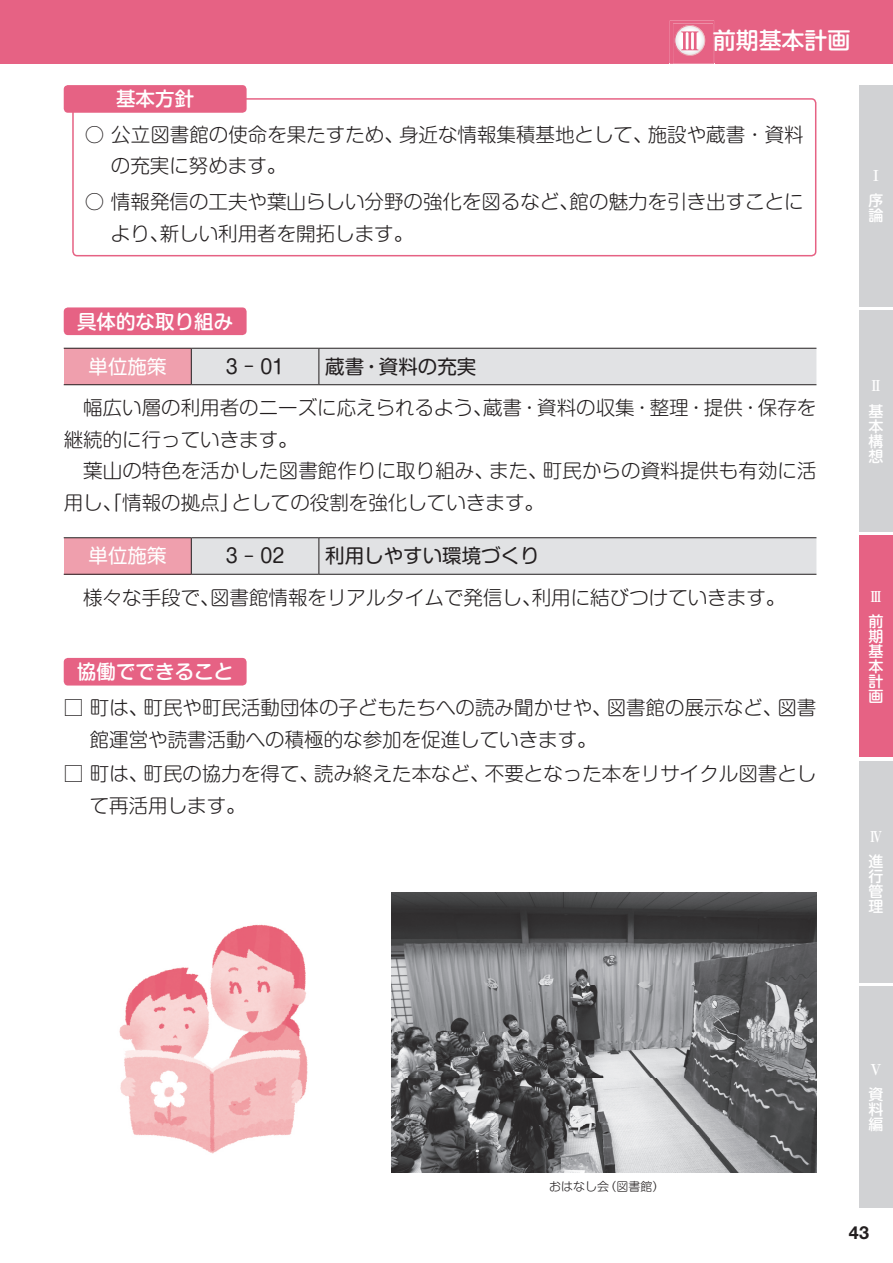
<style>
.page{position:relative;width:893px;height:1263px;background:#fff}
.page>*{position:absolute;margin:0;border:0;box-sizing:border-box;transform-origin:0 0}
.t1{font:22.95px "Shin M Go Pr 6 N Medium 90 msp RKSJ H";color:#fff}
.t2{font:19.5px/31.5px "Shin M Go Pr 6 N Light 90 msp RKSJ H";color:#231f20}
.t3{font:19.5px "Shin M Go Pr 6 N Regular 90 msp RKSJ H";color:#231f20}
.t4{font:19.5px "Shin M Go Pr 6 N Medium 90 msp RKSJ H";color:#fff}
.t5{font:19.5px "Shin M Go Pr 6 N Regular 90 msp RKSJ H";color:#fff}
.t6{font:700 18px "Helvetica Neue LT Std";color:#231f20}
.t7{font:15px/15px "Shin M Go Pr 6 N Medium 90 msp RKSJ H";color:#fff;text-align:justify}
.t8{font:15px "Ryumin Pr 6 N Bold 90 msp RKSJ H";color:#fff}
.t9{font:12px "Shin M Go Pr 6 N Light 90 msp RKSJ H";color:#231f20}
.s1{font-family:"Ryumin Pr 6 N Bold 90 msp RKSJ H";font-size:25.95px;color:#e66284}
</style>
<div class="page">
<div style="left:0;top:0;width:893px;height:64px;background:#e66284"></div>
<img style="left:670px;top:20px;width:44px;height:44px">
<img style="left:673px;top:24px;width:40px;height:40px">
<img style="left:675px;top:25px;width:30px;height:31px">
<img style="left:681px;top:31px;width:17px;height:19px">
<div style="left:674px;top:25px;width:31px;height:31px;border:1px solid #fff;border-radius:50%"></div>
<div style="left:859px;top:987px;width:34px;height:221px;background:#d1d2d4"></div>
<div style="left:859px;top:761px;width:34px;height:221px;background:#d1d2d4"></div>
<div style="left:859px;top:536px;width:34px;height:221px;background:#e66284"></div>
<div style="left:859px;top:310px;width:34px;height:222px;background:#d1d2d4"></div>
<div style="left:859px;top:85px;width:34px;height:221px;background:#d1d2d4"></div>
<div style="left:72px;top:98px;width:744px;height:158px;border:2px solid #e66284;border-radius:4px"></div>
<div style="left:64px;top:85px;width:183px;height:28px;background:#e66284;border-radius:4px"></div>
<div style="left:64px;top:307px;width:183px;height:28px;background:#e66284;border-radius:4px"></div>
<div style="left:64px;top:348px;width:127px;height:37px;background:#ef9fad"></div>
<div style="left:192px;top:349px;width:624px;height:35px;background:#e1e2e4"></div>
<hr style="left:319px;top:348px;width:497px;height:1px;background:#231f20">
<hr style="left:64px;top:384px;width:127px;height:1px;background:#231f20">
<hr style="left:64px;top:348px;width:127px;height:1px;background:#231f20">
<hr style="left:191px;top:349px;width:1px;height:35px;background:#231f20">
<hr style="left:319px;top:349px;width:1px;height:35px;background:#231f20">
<hr style="left:191px;top:384px;width:128px;height:1px;background:#231f20">
<hr style="left:191px;top:348px;width:128px;height:1px;background:#231f20">
<hr style="left:319px;top:384px;width:497px;height:1px;background:#231f20">
<div style="left:64px;top:538px;width:127px;height:36px;background:#ef9fad"></div>
<div style="left:192px;top:538px;width:624px;height:36px;background:#e1e2e4"></div>
<hr style="left:319px;top:537px;width:497px;height:1px;background:#231f20">
<hr style="left:64px;top:574px;width:127px;height:1px;background:#231f20">
<hr style="left:64px;top:537px;width:127px;height:1px;background:#231f20">
<hr style="left:191px;top:538px;width:1px;height:36px;background:#231f20">
<hr style="left:319px;top:538px;width:1px;height:36px;background:#231f20">
<hr style="left:191px;top:574px;width:128px;height:1px;background:#231f20">
<hr style="left:191px;top:537px;width:128px;height:1px;background:#231f20">
<hr style="left:319px;top:574px;width:497px;height:1px;background:#231f20">
<div style="left:64px;top:658px;width:183px;height:28px;background:#e66284;border-radius:4px"></div>
<img style="left:119px;top:924px;width:189px;height:230px">
<img style="left:391px;top:893px;width:425px;height:279px">
<p class="t4" style="left:116px;top:92px;width:79px">基本方針</p>
<p class="t1" style="left:677px;top:32px;width:175px"><span class="s1">Ⅲ</span> 前期基本計画</p>
<p class="t2" style="left:111px;top:121px;width:694px;text-indent:-26px">○ 公立図書館の使命を果たすため、身近な情報集積基地として、施設や蔵書・資料の充実に努めます。</p>
<p class="t2" style="left:111px;top:189px;width:694px;text-indent:-26px">○ 情報発信の工夫や葉山らしい分野の強化を図るなど、館の魅力を引き出すことにより、新しい利用者を開拓します。</p>
<p class="t8" style="left:868px;top:170px;width:12px">Ⅰ</p>
<p class="t7" style="left:868px;top:195px;width:16px">序論</p>
<p class="t4" style="left:77px;top:314px;width:157px">具体的な取り組み</p>
<p class="t5" style="left:89px;top:359px;width:80px">単位施策</p>
<p class="t3" style="left:226px;top:359px;width:60px">3 ‒ 01</p>
<p class="t3" style="left:325px;top:359px;width:153px">蔵書・資料の充実</p>
<p class="t2" style="left:64px;top:395px;width:754px">　幅広い層の利用者のニーズに応えられるよう、蔵書・資料の収集・整理・提供・保存を継続的に行っていきます。<br>　葉山の特色を活かした図書館作りに取り組み、また、町民からの資料提供も有効に活用し、「情報の拠点」としての役割を強化していきます。</p>
<p class="t5" style="left:89px;top:549px;width:80px">単位施策</p>
<p class="t3" style="left:226px;top:549px;width:60px">3 ‒ 02</p>
<p class="t3" style="left:325px;top:549px;width:216px">利用しやすい環境づくり</p>
<p class="t2" style="left:64px;top:584px;width:723px">　様々な手段で、図書館情報をリアルタイムで発信し、利用に結びつけていきます。</p>
<p class="t4" style="left:77px;top:664px;width:157px">協働でできること</p>
<p class="t2" style="left:90px;top:695px;width:728px;text-indent:-26px">□ 町は、町民や町民活動団体の子どもたちへの読み聞かせや、図書館の展示など、図書館運営や読書活動への積極的な参加を促進していきます。</p>
<p class="t2" style="left:90px;top:761px;width:728px;text-indent:-26px">□ 町は、町民の協力を得て、読み終えた本など、不要となった本をリサイクル図書として再活用します。</p>
<p class="t8" style="left:868px;top:380px;width:13px">Ⅱ</p>
<p class="t7" style="left:868px;top:406px;width:16px">基本構想</p>
<p class="t8" style="left:868px;top:591px;width:14px">Ⅲ</p>
<p class="t7" style="left:868px;top:616px;width:16px">前期基本計画</p>
<p class="t8" style="left:868px;top:831px;width:15px">Ⅳ</p>
<p class="t7" style="left:868px;top:856px;width:16px">進行管理</p>
<p class="t9" style="left:549px;top:1182px;width:117px">おはなし会（図書館）</p>
<p class="t8" style="left:868px;top:1064px;width:14px">Ⅴ</p>
<p class="t7" style="left:868px;top:1089px;width:16px">資料編</p>
<p class="t6" style="left:849px;top:1222px;width:22px">43</p>
</div>
